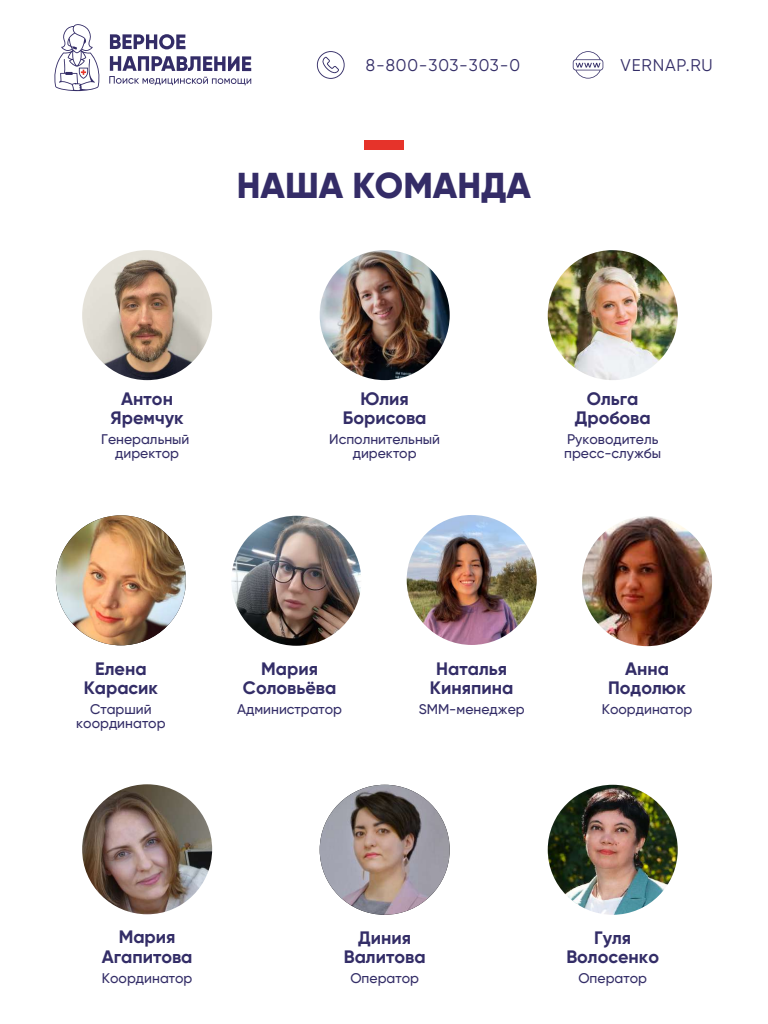
<style>
.page{position:relative;width:768px;height:1024px;background:#fff}
.page>*{position:absolute;margin:0;border:0;box-sizing:border-box;transform-origin:0 0}
.t1{font:800 36px "Gilroy";color:#342c67}
.t2{font:700 18px/19.1px "Gilroy";color:#332d67;text-align:center}
.t3{font:16.9px "Gilroy";letter-spacing:.05em;color:#332d67}
.t4{font:500 14px/13.9px "Gilroy";color:#332d67;text-align:center}
</style>
<div class="page">
<img style="left:82px;top:250px;width:130px;height:130px;border-radius:65px">
<img style="left:548px;top:250px;width:130px;height:130px;border-radius:65px">
<img style="left:320px;top:250px;width:130px;height:130px;border-radius:65px">
<img style="left:82px;top:784px;width:130px;height:130px;border-radius:65px">
<img style="left:320px;top:785px;width:130px;height:130px;border-radius:65px">
<img style="left:548px;top:785px;width:130px;height:130px;border-radius:65px">
<div style="left:364px;top:140px;width:40px;height:9px;background:#e6332a"></div>
<svg style="left:54px;top:24px;width:46px;height:67px"></svg>
<svg style="left:110px;top:34px;width:76px;height:15px"></svg>
<svg style="left:109px;top:56px;width:142px;height:29px"></svg>
<svg style="left:573px;top:51px;width:30px;height:28px"></svg>
<svg style="left:317px;top:51px;width:28px;height:28px"></svg>
<img style="left:231px;top:516px;width:130px;height:130px;border-radius:65px">
<img style="left:582px;top:516px;width:130px;height:130px;border-radius:65px">
<img style="left:56px;top:515px;width:130px;height:130px;border-radius:65px">
<img style="left:407px;top:515px;width:130px;height:130px;border-radius:65px">
<p class="t3" style="left:366px;top:54px;width:156px">8-800-303-303-0</p>
<p class="t3" style="left:621px;top:54px;width:94px">VERNAP.RU</p>
<h1 class="t1" style="left:237px;top:163px;width:296px">НАША КОМАНДА</h1>
<p class="t2" style="left:111px;top:389px;width:75px">Антон<br>Яремчук</p>
<p class="t4" style="left:101px;top:432px;width:90px">Генеральный директор</p>
<p class="t2" style="left:343px;top:389px;width:85px">Юлия<br>Борисова</p>
<p class="t4" style="left:329px;top:432px;width:113px">Исполнительный директор</p>
<p class="t2" style="left:575px;top:389px;width:78px">Ольга<br>Дробова</p>
<p class="t4" style="left:564px;top:432px;width:99px;text-align:left">Руководитель пресс-службы</p>
<p class="t2" style="left:84px;top:659px;width:76px">Елена<br>Карасик</p>
<p class="t4" style="left:76px;top:702px;width:91px">Cтарший координатор</p>
<p class="t2" style="left:243px;top:659px;width:95px">Мария<br>Соловьёва</p>
<p class="t4" style="left:237px;top:702px;width:107px">Администратор</p>
<p class="t2" style="left:430px;top:659px;width:85px">Наталья<br>Киняпина</p>
<p class="t4" style="left:419px;top:702px;width:108px">SMM-менеджер</p>
<p class="t2" style="left:608px;top:659px;width:79px">Анна<br>Подолюк</p>
<p class="t4" style="left:602px;top:702px;width:92px">Координатор</p>
<p class="t2" style="left:102px;top:927px;width:92px">Мария<br>Агапитова</p>
<p class="t4" style="left:102px;top:971px;width:92px">Координатор</p>
<p class="t2" style="left:344px;top:928px;width:83px">Диния<br>Валитова</p>
<p class="t4" style="left:350px;top:971px;width:70px">Оператор</p>
<p class="t2" style="left:566px;top:928px;width:94px">Гуля<br>Волосенко</p>
<p class="t4" style="left:578px;top:971px;width:70px">Оператор</p>
</div>
